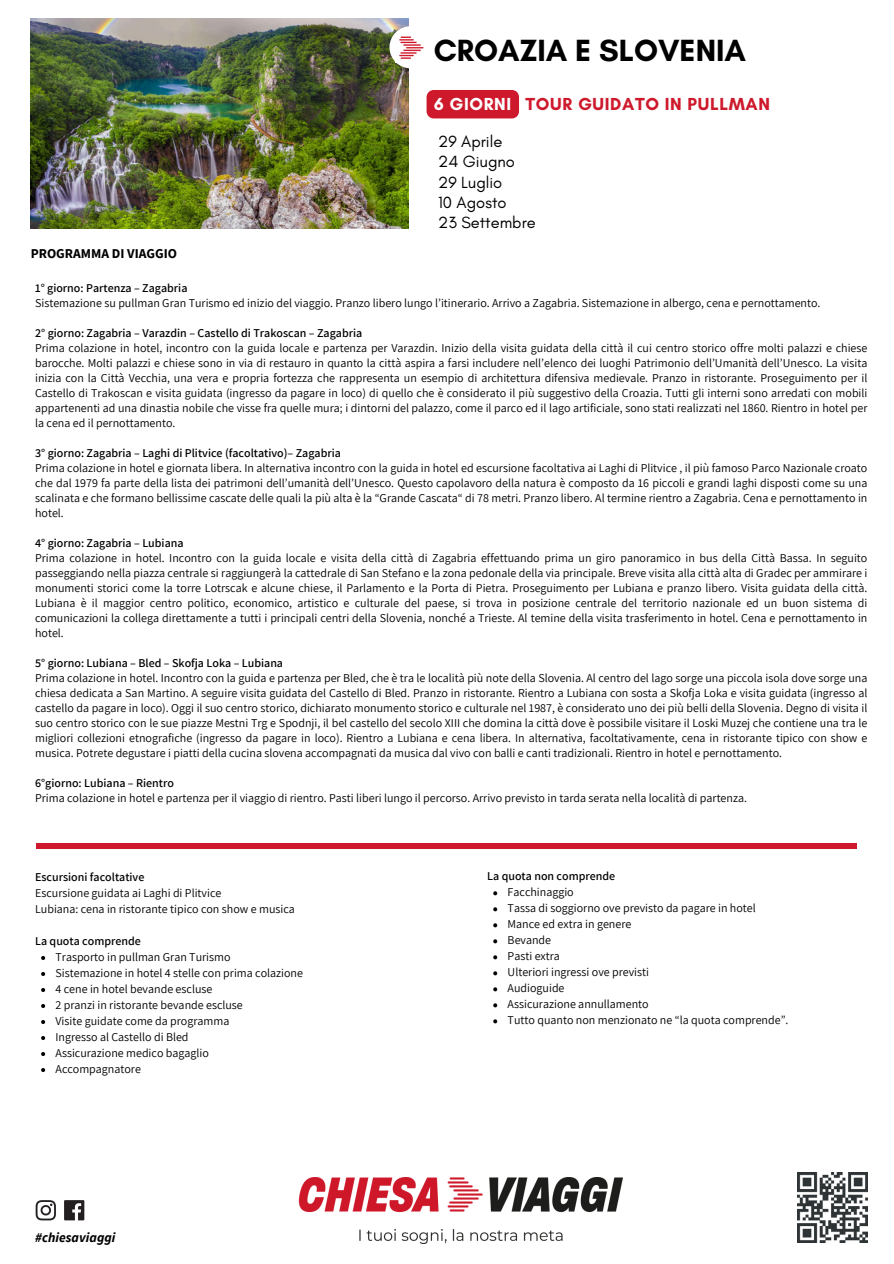
<style>
.page{position:relative;width:894px;height:1264px;background:#fff}
.page>*{position:absolute;margin:0;border:0;box-sizing:border-box;transform-origin:0 0}
.t1{font:700 31.2px "Glacial Indifference";color:#000}
.t2{font:700 17.7px "Glacial Indifference";letter-spacing:.035em;color:#ce192c}
.t3{font:700 17.7px "Glacial Indifference";letter-spacing:.035em;color:#fff}
.t4{font:16.5px/20.2px "Glacial Indifference";color:#000}
.t5{font:700 13.5px "Source Sans Pro";color:#000}
.t6{font:italic 700 13.5px "Source Sans Pro";letter-spacing:.005em;color:#000}
.t7{font:12px/15px "Assistant";color:#000;text-align:justify}
.t8{font:600 12px "Assistant";color:#000}
</style>
<div class="page">
<div style="left:36px;top:843px;width:820px;height:5px;background:#ce192c"></div>
<img style="left:31px;top:19px;width:378px;height:209px">
<div style="left:389px;top:26px;width:42px;height:42px;background:#fff;border-radius:50%"></div>
<img style="left:395px;top:36px;width:29px;height:27px">
<img style="left:298px;top:1177px;width:324px;height:65px">
<img style="left:797px;top:1172px;width:70px;height:70px">
<img style="left:35px;top:1200px;width:50px;height:21px">
<svg style="left:41px;top:956px;width:4px;height:4px"></svg>
<svg style="left:41px;top:972px;width:4px;height:4px"></svg>
<svg style="left:41px;top:988px;width:4px;height:4px"></svg>
<svg style="left:41px;top:1004px;width:4px;height:4px"></svg>
<svg style="left:41px;top:1020px;width:4px;height:4px"></svg>
<svg style="left:41px;top:1036px;width:4px;height:4px"></svg>
<svg style="left:41px;top:1052px;width:4px;height:4px"></svg>
<svg style="left:41px;top:1068px;width:4px;height:4px"></svg>
<svg style="left:493px;top:891px;width:4px;height:4px"></svg>
<svg style="left:493px;top:907px;width:4px;height:4px"></svg>
<svg style="left:493px;top:923px;width:4px;height:4px"></svg>
<svg style="left:493px;top:939px;width:4px;height:4px"></svg>
<svg style="left:493px;top:955px;width:4px;height:4px"></svg>
<svg style="left:493px;top:971px;width:4px;height:4px"></svg>
<svg style="left:493px;top:987px;width:4px;height:4px"></svg>
<svg style="left:493px;top:1003px;width:4px;height:4px"></svg>
<svg style="left:493px;top:1019px;width:4px;height:4px"></svg>
<div style="left:426px;top:90px;width:93px;height:28px;background:#ce192c"></div>
<p class="t1" style="left:433px;top:31px;width:314px">CROAZIA E SLOVENIA</p>
<p class="t3" style="left:433px;top:94px;width:79px">6 GIORNI</p>
<p class="t2" style="left:525px;top:94px;width:246px">TOUR GUIDATO IN PULLMAN</p>
<p class="t5" style="left:31px;top:244px;width:148px">PROGRAMMA DI VIAGGIO</p>
<p class="t4" style="left:438px;top:131px;width:78px">29 Aprile<br>24 Giugno<br>29 Luglio</p>
<p class="t4" style="left:438px;top:192px;width:99px">10 Agosto<br>23 Settembre</p>
<p class="t8" style="left:35px;top:280px;width:154px">1° giorno: Partenza – Zagabria</p>
<p class="t7" style="left:35px;top:295px;width:786px">Sistemazione su pullman Gran Turismo ed inizio del viaggio. Pranzo libero lungo l’itinerario. Arrivo a Zagabria. Sistemazione in albergo, cena e pernottamento.</p>
<h2 class="t8" style="left:35px;top:325px;width:328px">2° giorno: Zagabria – Varazdin – Castello di Trakoscan – Zagabria</h2>
<h2 class="t7" style="left:35px;top:340px;width:833px">Prima colazione in hotel, incontro con la guida locale e partenza per Varazdin. Inizio della visita guidata della città il cui centro storico offre molti palazzi e chiese barocche. Molti palazzi e chiese sono in via di restauro in quanto la città aspira a farsi includere nell’elenco dei luoghi Patrimonio dell’Umanità dell’Unesco. La visita inizia con la Città Vecchia, una vera e propria fortezza che rappresenta un esempio di architettura difensiva medievale. Pranzo in ristorante. Proseguimento per il Castello di Trakoscan e visita guidata (ingresso da pagare in loco) di quello che è considerato il più suggestivo della Croazia. Tutti gli interni sono arredati con mobili appartenenti ad una dinastia nobile che visse fra quelle mura; i dintorni del palazzo, come il parco ed il lago artificiale, sono stati realizzati nel 1860. Rientro in hotel per la cena ed il pernottamento.</h2>
<h4 class="t8" style="left:35px;top:445px;width:307px">3° giorno: Zagabria – Laghi di Plitvice (facoltativo)– Zagabria</h4>
<p class="t7" style="left:35px;top:460px;width:833px">Prima colazione in hotel e giornata libera. In alternativa incontro con la guida in hotel ed escursione facoltativa ai Laghi di Plitvice , il più famoso Parco Nazionale croato che dal 1979 fa parte della lista dei patrimoni dell’umanità dell’Unesco. Questo capolavoro della natura è composto da 16 piccoli e grandi laghi disposti come su una scalinata e che formano bellissime cascate delle quali la più alta è la “Grande Cascata“ di 78 metri. Pranzo libero. Al termine rientro a Zagabria. Cena e pernottamento in hotel.</p>
<p class="t8" style="left:35px;top:535px;width:150px">4° giorno: Zagabria – Lubiana</p>
<p class="t7" style="left:35px;top:550px;width:833px">Prima colazione in hotel. Incontro con la guida locale e visita della città di Zagabria effettuando prima un giro panoramico in bus della Città Bassa. In seguito passeggiando nella piazza centrale si raggiungerà la cattedrale di San Stefano e la zona pedonale della via principale. Breve visita alla città alta di Gradec per ammirare i monumenti storici come la torre Lotrscak e alcune chiese, il Parlamento e la Porta di Pietra. Proseguimento per Lubiana e pranzo libero. Visita guidata della città.<br>Lubiana è il maggior centro politico, economico, artistico e culturale del paese, si trova in posizione centrale del territorio nazionale ed un buon sistema di comunicazioni la collega direttamente a tutti i principali centri della Slovenia, nonché a Trieste. Al temine della visita trasferimento in hotel. Cena e pernottamento in hotel.</p>
<p class="t8" style="left:35px;top:655px;width:249px">5° giorno: Lubiana – Bled – Skofja Loka – Lubiana</p>
<p class="t7" style="left:35px;top:670px;width:833px">Prima colazione in hotel. Incontro con la guida e partenza per Bled, che è tra le località più note della Slovenia. Al centro del lago sorge una piccola isola dove sorge una chiesa dedicata a San Martino. A seguire visita guidata del Castello di Bled. Pranzo in ristorante. Rientro a Lubiana con sosta a Skofja Loka e visita guidata (ingresso al castello da pagare in loco). Oggi il suo centro storico, dichiarato monumento storico e culturale nel 1987, è considerato uno dei più belli della Slovenia. Degno di visita il suo centro storico con le sue piazze Mestni Trg e Spodnji, il bel castello del secolo XIII che domina la città dove è possibile visitare il Loski Muzej che contiene una tra le migliori collezioni etnografiche (ingresso da pagare in loco). Rientro a Lubiana e cena libera. In alternativa, facoltativamente, cena in ristorante tipico con show e musica. Potrete degustare i piatti della cucina slovena accompagnati da musica dal vivo con balli e canti tradizionali. Rientro in hotel e pernottamento.</p>
<p class="t8" style="left:35px;top:775px;width:140px">6°giorno: Lubiana – Rientro</p>
<p class="t7" style="left:35px;top:790px;width:713px">Prima colazione in hotel e partenza per il viaggio di rientro. Pasti liberi lungo il percorso. Arrivo previsto in tarda serata nella località di partenza.</p>
<p class="t8" style="left:35px;top:868px;width:111px">Escursioni facoltative</p>
<p class="t7" style="left:35px;top:885px;width:188px">Escursione guidata ai Laghi di Plitvice</p>
<p class="t7" style="left:35px;top:901px;width:261px">Lubiana: cena in ristorante tipico con show e musica</p>
<p class="t8" style="left:35px;top:932px;width:107px">La quota comprende</p>
<p class="t7" style="left:55px;top:949px;width:176px">Trasporto in pullman Gran Turismo</p>
<p class="t7" style="left:55px;top:965px;width:249px">Sistemazione in hotel 4 stelle con prima colazione</p>
<p class="t7" style="left:55px;top:981px;width:158px">4 cene in hotel bevande escluse</p>
<h6 class="t7" style="left:55px;top:997px;width:189px">2 pranzi in ristorante bevande escluse</h6>
<p class="t7" style="left:55px;top:1013px;width:175px">Visite guidate come da programma</p>
<p class="t7" style="left:55px;top:1029px;width:134px">Ingresso al Castello di Bled</p>
<p class="t7" style="left:55px;top:1045px;width:155px">Assicurazione medico bagaglio</p>
<p class="t7" style="left:55px;top:1061px;width:87px">Accompagnatore</p>
<p class="t6" style="left:35px;top:1228px;width:82px">#chiesaviaggi</p>
<p class="t8" style="left:487px;top:868px;width:129px">La quota non comprende</p>
<p class="t7" style="left:507px;top:884px;width:68px">Facchinaggio</p>
<p class="t7" style="left:507px;top:900px;width:249px">Tassa di soggiorno ove previsto da pagare in hotel</p>
<p class="t7" style="left:507px;top:916px;width:125px">Mance ed extra in genere</p>
<p class="t7" style="left:507px;top:932px;width:45px">Bevande</p>
<p class="t7" style="left:507px;top:948px;width:54px">Pasti extra</p>
<p class="t7" style="left:507px;top:964px;width:143px">Ulteriori ingressi ove previsti</p>
<p class="t7" style="left:507px;top:980px;width:58px">Audioguide</p>
<h6 class="t7" style="left:507px;top:996px;width:142px">Assicurazione annullamento</h6>
<p class="t7" style="left:507px;top:1012px;width:282px">Tutto quanto non menzionato ne “la quota comprende”.</p>
</div>
